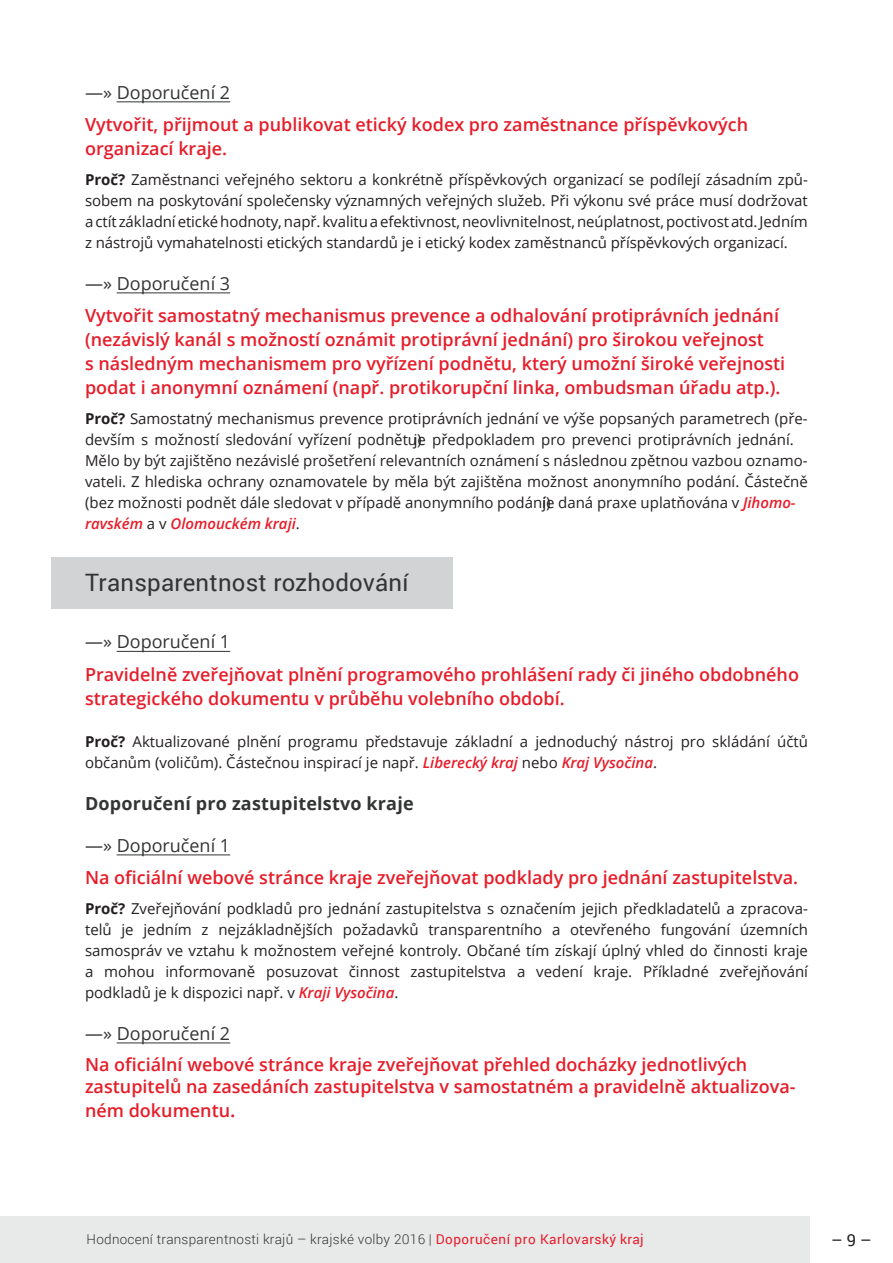
<style>
.page{position:relative;width:893px;height:1263px;background:#fff}
.page>*{position:absolute;margin:0;border:0;box-sizing:border-box;transform-origin:0 0}
.t1{font:24px "Roboto";letter-spacing:.01em;color:#333434}
.t2{font:600 18px/24px "Open Sans";color:#e61d2a}
.t3{font:600 18px/22.8px "Open Sans";color:#e61d29}
.t4{font:18px "Open Sans";color:#333434}
.t5{font:700 18px "Open Sans";letter-spacing:.01em;color:#333434}
.t6{font:16.5px "Roboto";color:#231f20}
.t7{font:15px/21px "Open Sans";color:#231f20;text-align:justify}
.t8{font:300 13.5px "Roboto";letter-spacing:.02em;color:#333434}
.s1{font-weight:700}
.s2{font-weight:600;font-style:italic;color:#e61d2a}
.s3{font-size:19.5px}
.s4{font-weight:400;color:#e61d2a}
</style>
<div class="page">
<div style="left:2px;top:1216px;width:807px;height:47px;background:#e8e9e9"></div>
<hr style="left:0;top:1216px;width:2px;height:47px;background:#d1d3d4">
<div style="left:51px;top:557px;width:401px;height:51px;background:#d1d3d4"></div>
<hr style="left:117px;top:1042px;width:113px;height:1px;background:#333434">
<hr style="left:117px;top:854px;width:113px;height:1px;background:#333434">
<hr style="left:117px;top:651px;width:113px;height:1px;background:#333434">
<hr style="left:117px;top:292px;width:113px;height:1px;background:#333434">
<hr style="left:117px;top:101px;width:113px;height:1px;background:#333434">
<p class="t4" style="left:85px;top:80px;width:147px">―» Doporučení 2</p>
<p class="t2" style="left:85px;top:112px;width:665px">Vytvořit, přijmout a publikovat etický kodex pro zaměstnance příspěvkových organizací kraje.</p>
<p class="t7" style="left:85px;top:168px;width:724px"><span class="s1">Proč?</span> Zaměstnanci veřejného sektoru a konkrétně příspěvkových organizací se podílejí zásadním způ&shy;sobem na poskytování společensky významných veřejných služeb. Při výkonu své práce musí dodržovat actít základníetickéhodnoty,např. kvalituaefektivnost,neovlivnitelnost,neúplatnost,poctivostatd.Jedním z nástrojů vymahatelnosti etických standardů je i etický kodex zaměstnanců příspěvkových organizací.</p>
<p class="t4" style="left:85px;top:271px;width:147px">―» Doporučení 3</p>
<p class="t2" style="left:85px;top:303px;width:702px">Vytvořit samostatný mechanismus prevence a odhalování protiprávních jednání (nezávislý kanál s možností oznámit protiprávní jednání) pro širokou veřejnost<br>s následným mechanismem pro vyřízení podnětu, který umožní široké veřejnosti podat i anonymní oznámení (např. protikorupční linka, ombudsman úřadu atp.).</p>
<p class="t7" style="left:85px;top:407px;width:724px;text-align:left"><span class="s1">Proč?</span> Samostatný mechanismus prevence protiprávních jednání ve výše popsaných parametrech (pře&shy;devším s možností sledování vyřízení podnětu) je předpokladem pro prevenci protiprávních jednání.<br>Mělo by být zajištěno nezávislé prošetření relevantních oznámení s následnou zpětnou vazbou oznamo&shy;vateli. Z hlediska ochrany oznamovatele by měla být zajištěna možnost anonymního podání. Částečně (bez možnosti podnět dále sledovat v případě anonymního podání) je daná praxe uplatňována v <span class="s2">Jihomo&shy;ravském</span> a v <span class="s2">Olomouckém kraji</span>.</p>
<h1 class="t1" style="left:85px;top:565px;width:325px">Transparentnost rozhodování</h1>
<p class="t4" style="left:85px;top:629px;width:147px">―» Doporučení 1</p>
<p class="t2" style="left:85px;top:662px;width:715px">Pravidelně zveřejňovat plnění programového prohlášení rady či jiného obdobného strategického dokumentu v průběhu volebního období.</p>
<p class="t7" style="left:85px;top:730px;width:724px"><span class="s1">Proč?</span> Aktualizované plnění programu představuje základní a jednoduchý nástroj pro skládání účtů občanům (voličům). Částečnou inspirací je např. <span class="s2">Liberecký kraj</span> nebo <span class="s2">Kraj Vysočina</span>.</p>
<p class="t5" style="left:85px;top:791px;width:330px">Doporučení pro zastupitelstvo kraje</p>
<p class="t4" style="left:85px;top:833px;width:147px">―» Doporučení 1</p>
<p class="t3" style="left:85px;top:866px;width:715px">Na oficiální webové stránce kraje zveřejňovat podklady pro jednání zastupitelstva.</p>
<p class="t7" style="left:85px;top:897px;width:724px"><span class="s1">Proč?</span> Zveřejňování podkladů pro jednání zastupitelstva s označením jejich předkladatelů a zpracova&shy;telů je jedním z nejzákladnějších požadavků transparentního a otevřeného fungování územních samospráv ve vztahu k možnostem veřejné kontroly. Občané tím získají úplný vhled do činnosti kraje a mohou informovaně posuzovat činnost zastupitelstva a vedení kraje. Příkladné zveřejňování podkladů je k dispozici např. v <span class="s2">Kraji Vysočina</span>.</p>
<p class="t4" style="left:85px;top:1021px;width:147px">―» Doporučení 2</p>
<p class="t3" style="left:85px;top:1053px;width:712px">Na oficiální webové stránce kraje zveřejňovat přehled docházky jednotlivých zastupitelů na zasedáních zastupitelstva v samostatném a pravidelně aktualizova&shy;ném dokumentu<span class="s3">.</span></p>
<p class="t8" style="left:87px;top:1229px;width:558px">Hodnocení transparentnosti krajů – krajské volby 2016 | <span class="s4">Doporučení pro Karlovarský kraj</span></p>
<p class="t6" style="left:831px;top:1228px;width:42px">–9 –</p>
</div>
